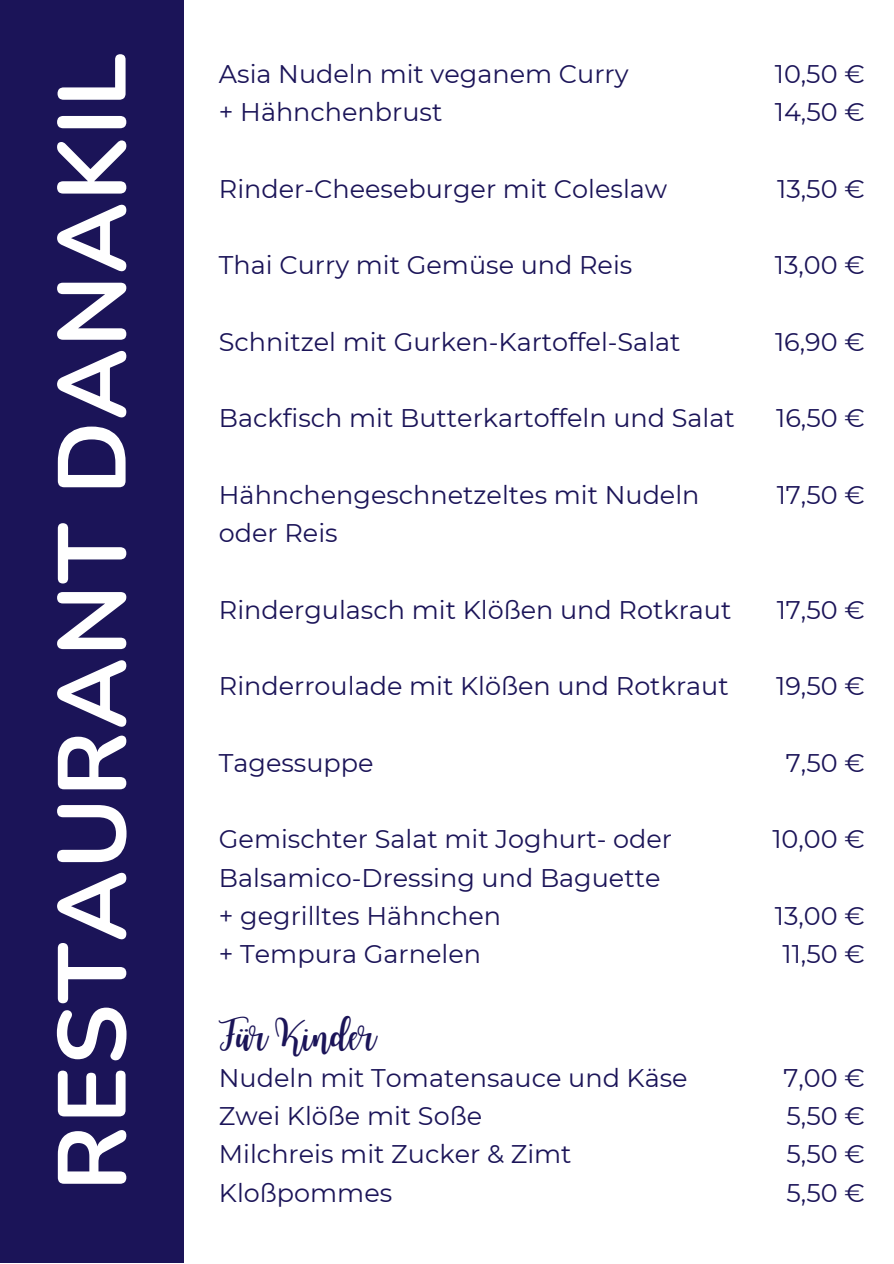
<style>
.page{position:relative;width:894px;height:1264px;background:#fff}
.page>*{position:absolute;margin:0;border:0;box-sizing:border-box;transform-origin:0 0}
.t1{font:700 96px "Nunito";letter-spacing:.015em;color:#fff}
.t2{font:31.5px "Joshico";color:#1b1458}
.t3{font:25.5px/38.2px "Montserrat";color:#1b1458}
</style>
<div class="page">
<div style="left:0;top:0;width:183px;height:1262px;background:#1b1458"></div>
<h1 class="t1" style="left:28px;top:1191px;width:1139px;rotate:-90deg">RESTAURANT DANAKIL</h1>
<p class="t3" style="left:219px;top:55px;width:411px">Asia Nudeln mit veganem Curry</p>
<p class="t3" style="left:219px;top:93px;width:225px">+ Hähnchenbrust</p>
<p class="t3" style="left:219px;top:169px;width:450px">Rinder-Cheeseburger mit Coleslaw</p>
<p class="t3" style="left:219px;top:246px;width:415px">Thai Curry mit Gemüse und Reis</p>
<p class="t3" style="left:219px;top:322px;width:463px">Schnitzel mit Gurken-Kartoffel-Salat</p>
<p class="t3" style="left:219px;top:399px;width:517px">Backfisch mit Butterkartoffeln und Salat</p>
<p class="t3" style="left:219px;top:475px;width:482px">Hähnchengeschnetzeltes mit Nudeln oder Reis</p>
<p class="t3" style="left:219px;top:590px;width:514px">Rindergulasch mit Klößen und Rotkraut</p>
<p class="t3" style="left:219px;top:667px;width:511px">Rinderroulade mit Klößen und Rotkraut</p>
<p class="t3" style="left:219px;top:743px;width:156px">Tagessuppe</p>
<p class="t3" style="left:219px;top:820px;width:454px">Gemischter Salat mit Joghurt- oder<br>Balsamico-Dressing und Baguette</p>
<p class="t3" style="left:219px;top:896px;width:283px">+ gegrilltes Hähnchen</p>
<p class="t3" style="left:219px;top:934px;width:263px">+ Tempura Garnelen</p>
<p class="t2" style="left:219px;top:1008px;width:159px">Für Kinder</p>
<p class="t3" style="left:219px;top:1058px;width:470px">Nudeln mit Tomatensauce und Käse</p>
<p class="t3" style="left:219px;top:1096px;width:264px">Zwei Klöße mit Soße</p>
<p class="t3" style="left:219px;top:1135px;width:354px">Milchreis mit Zucker &amp; Zimt</p>
<p class="t3" style="left:219px;top:1173px;width:175px">Kloßpommes</p>
<p class="t3" style="left:774px;top:55px;width:91px">10,50 €</p>
<p class="t3" style="left:774px;top:93px;width:91px">14,50 €</p>
<p class="t3" style="left:777px;top:169px;width:89px">13,50 €</p>
<p class="t3" style="left:774px;top:246px;width:91px">13,00 €</p>
<p class="t3" style="left:774px;top:322px;width:91px">16,90 €</p>
<p class="t3" style="left:776px;top:399px;width:90px">16,50 €</p>
<p class="t3" style="left:776px;top:475px;width:90px">17,50 €</p>
<p class="t3" style="left:776px;top:590px;width:90px">17,50 €</p>
<p class="t3" style="left:776px;top:667px;width:90px">19,50 €</p>
<p class="t3" style="left:785px;top:743px;width:80px">7,50 €</p>
<p class="t3" style="left:772px;top:820px;width:94px">10,00 €</p>
<p class="t3" style="left:774px;top:896px;width:91px">13,00 €</p>
<p class="t3" style="left:782px;top:934px;width:84px">11,50 €</p>
<p class="t3" style="left:783px;top:1058px;width:83px">7,00 €</p>
<p class="t3" style="left:786px;top:1096px;width:80px">5,50 €</p>
<p class="t3" style="left:786px;top:1135px;width:80px">5,50 €</p>
<p class="t3" style="left:786px;top:1173px;width:80px">5,50 €</p>
</div>
